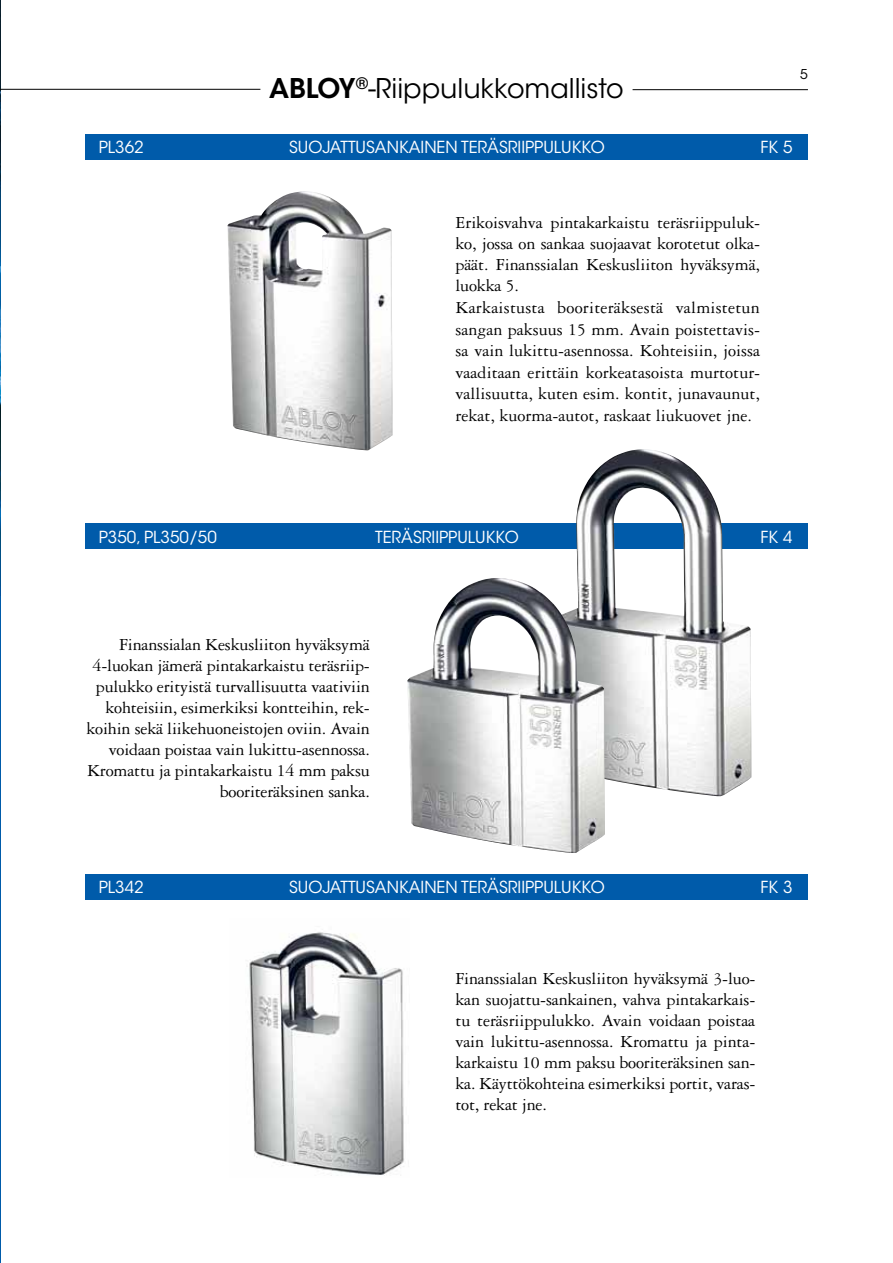
<style>
.page{position:relative;width:893px;height:1263px;background:#fff}
.page>*{position:absolute;margin:0;border:0;box-sizing:border-box;transform-origin:0 0}
.t1{font:27px "ITC Avant Garde Std";color:#000}
.t2{font:18px/21px "Garamond 3 LT Std";letter-spacing:-.01em;color:#000}
.t3{font:16.5px "ITC Avant Garde Std";color:#fff}
.t4{font:13.5px "ITC Avant Garde Std";color:#000}
.s1{font-weight:600}
</style>
<div class="page">
<hr style="left:0;top:0;width:1px;height:1263px;background:#005baa">
<img style="left:0;top:0;width:1px;height:595px">
<hr style="left:0;top:89px;width:260px;height:1px;background:#000">
<hr style="left:633px;top:89px;width:175px;height:1px;background:#000">
<div style="left:85px;top:134px;width:723px;height:26px;background:#005baa"></div>
<div style="left:85px;top:523px;width:723px;height:26px;background:#005baa"></div>
<div style="left:85px;top:874px;width:723px;height:25px;background:#005baa"></div>
<img style="left:227px;top:191px;width:165px;height:259px">
<img style="left:576px;top:449px;width:175px;height:347px">
<img style="left:407px;top:578px;width:198px;height:275px">
<img style="left:249px;top:932px;width:155px;height:244px">
<h1 class="t1" style="left:269px;top:71px;width:356px"><span class="s1">ABLOY</span><sup>®</sup>-Riippulukkomallisto</h1>
<p class="t4" style="left:800px;top:66px;width:9px">5</p>
<p class="t3" style="left:99px;top:137px;width:46px">PL362</p>
<p class="t3" style="left:289px;top:137px;width:317px">SUOJATTUSANKAINEN TERÄSRIIPPULUKKO</p>
<p class="t3" style="left:761px;top:137px;width:34px">FK 5</p>
<p class="t2" style="left:455px;top:212px;width:306px;line-height:21.5px">Erikoisvahva pintakarkaistu teräsriippuluk&shy;ko, jossa on sankaa suojaavat korotetut olka&shy;päät. Finanssialan Keskusliiton hyväksymä, luokka 5.<br>Karkaistusta booriteräksestä valmistetun sangan paksuus 15 mm. Avain poistettavis&shy;sa vain lukittu-asennossa. Kohteisiin, joissa vaaditaan erittäin korkeatasoista murtotur&shy;vallisuutta, kuten esim. kontit, junavaunut, rekat, kuorma-autot, raskaat liukuovet jne.</p>
<p class="t3" style="left:99px;top:527px;width:120px">P350, PL350/50</p>
<p class="t3" style="left:375px;top:527px;width:145px">TERÄSRIIPPULUKKO</p>
<p class="t3" style="left:761px;top:527px;width:34px">FK 4</p>
<p class="t2" style="left:86px;top:634px;width:285px;text-align:right">Finanssialan Keskusliiton hyväksymä 4-luokan jämerä pintakarkaistu teräsriip&shy;pulukko erityistä turvallisuutta vaativiin kohteisiin, esimerkiksi kontteihin, rek&shy;koihin sekä liikehuoneistojen oviin. Avain voidaan poistaa vain lukittu-asennossa.<br>Kromattu ja pintakarkaistu 14 mm paksu booriteräksinen sanka.</p>
<p class="t3" style="left:99px;top:877px;width:46px">PL342</p>
<p class="t3" style="left:289px;top:877px;width:317px">SUOJATTUSANKAINEN TERÄSRIIPPULUKKO</p>
<p class="t3" style="left:761px;top:877px;width:34px">FK 3</p>
<p class="t2" style="left:455px;top:968px;width:301px;text-align:justify">Finanssialan Keskusliiton hyväksymä 3-luo&shy;kan suojattu-sankainen, vahva pintakarkais&shy;tu teräsriippulukko. Avain voidaan poistaa vain lukittu-asennossa. Kromattu ja pinta&shy;karkaistu 10 mm paksu booriteräksinen san&shy;ka. Käyttökohteina esimerkiksi portit, varas&shy;tot, rekat jne.</p>
</div>
